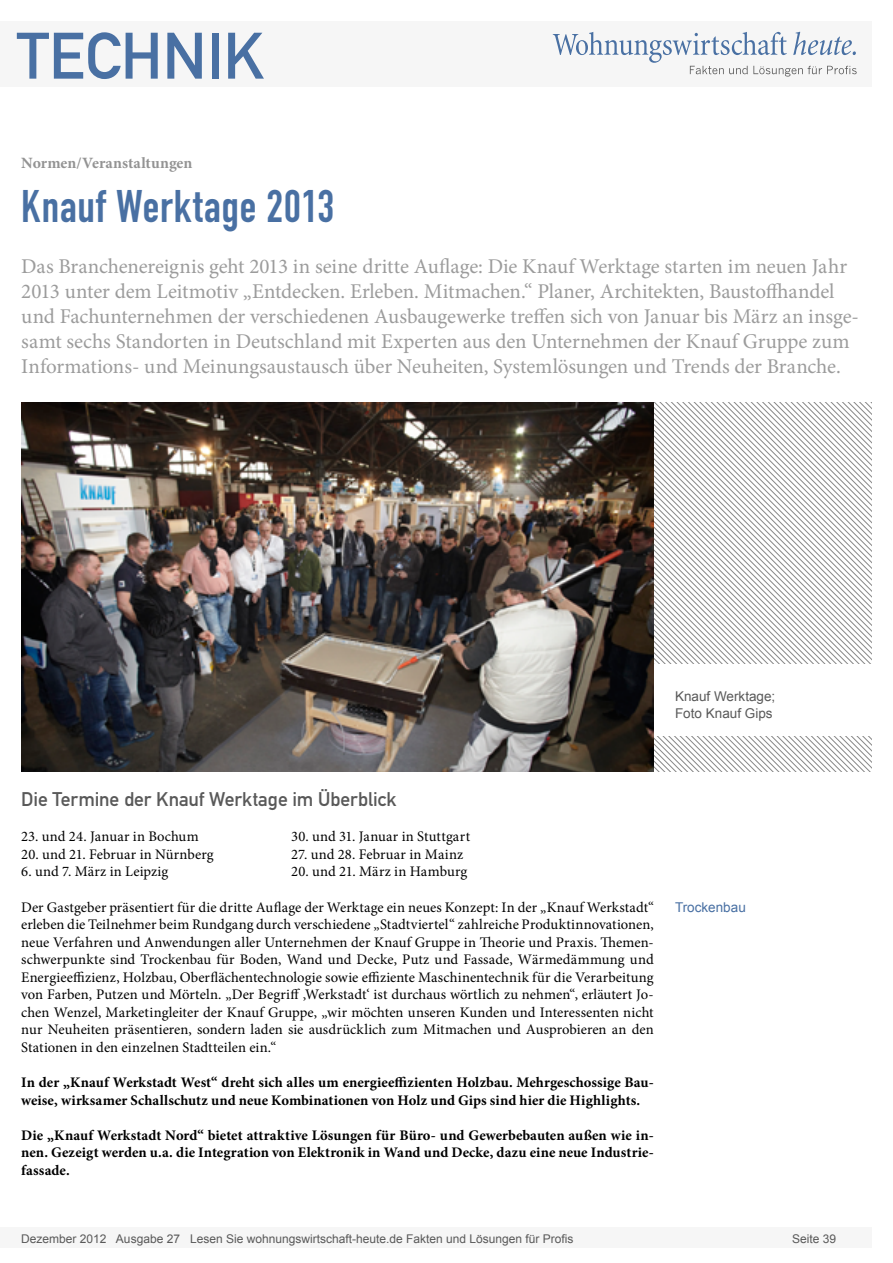
<style>
.page{position:relative;width:893px;height:1263px;background:#fff}
.page>*{position:absolute;margin:0;border:0;box-sizing:border-box;transform-origin:0 0}
.t1{font:64.5px "DIN Mittelschrift";color:#4970a3}
.Überschrift_Groß{font:45px "DIN Engschrift";letter-spacing:.015em;color:#4970a3}
.Anlesetext{font:21px/25.2px "Minion Pro";letter-spacing:-.005em;color:#9c9c9c}
.Überschrift_Grau{font:19.5px "DIN Mittelschrift";letter-spacing:-.005em;color:#595959}
.Kategorie{font:700 15.75px "Minion Pro";color:#939393}
.Fließtext_erste_Zeil{font:14.7px/17.5px "Minion Pro";letter-spacing:.005em;color:#000;text-align:justify}
.AUTOR{font:700 14.7px/17.5px "Minion Pro";letter-spacing:.005em;color:#000}
.Bildunterschrift{font:13.5px "Arial";color:#595959}
.Info{font:13.5px "Arial";color:#4970a3}
.t2{font:12px "Arial";color:#595959}
</style>
<div class="page">
<div style="left:0;top:1227px;width:872px;height:20px;background:#f6f6f6"></div>
<div style="left:0;top:21px;width:872px;height:66px;background:#f6f6f6"></div>
<svg style="left:553px;top:32px;width:304px;height:45px"></svg>
<svg style="left:654px;top:402px;width:218px;height:95px"></svg>
<svg style="left:654px;top:497px;width:218px;height:274px"></svg>
<div style="left:654px;top:664px;width:237px;height:72px;background:#fff"></div>
<img style="left:21px;top:402px;width:633px;height:369px">
<h1 class="t1" style="left:17px;top:18px;width:249px">TECHNIK</h1>
<p class="Kategorie" style="left:21px;top:152px;width:173px">Normen/Veranstaltungen</p>
<p class="Überschrift_Groß" style="left:21px;top:180px;width:314px">Knauf Werktage 2013</p>
<p class="Anlesetext" style="left:21px;top:253px;width:839px">Das Branchenereignis geht 2013 in seine dritte Auflage: Die Knauf Werktage starten im neuen Jahr 2013 unter dem Leitmotiv „Entdecken. Erleben. Mitmachen.“ Planer, Architekten, Baustoffhandel und Fachunternehmen der verschiedenen Ausbaugewerke treffen sich von Januar bis März an insge&shy;samt sechs Standorten in Deutschland mit Experten aus den Unternehmen der Knauf Gruppe zum Informations- und Meinungsaustausch über Neuheiten, Systemlösungen und Trends der Branche.</p>
<p class="Bildunterschrift" style="left:675px;top:687px;width:102px">Knauf Werktage;</p>
<p class="Bildunterschrift" style="left:675px;top:705px;width:99px">Foto Knauf Gips</p>
<p class="Überschrift_Grau" style="left:21px;top:788px;width:377px">Die Termine der Knauf Werktage im Überblick</p>
<p class="Fließtext_erste_Zeil" style="left:21px;top:828px;width:179px">23. und 24. Januar in Bochum</p>
<p class="Fließtext_erste_Zeil" style="left:291px;top:828px;width:180px">30. und 31. Januar in Stuttgart</p>
<p class="Fließtext_erste_Zeil" style="left:21px;top:845px;width:194px">20. und 21. Februar in Nürnberg</p>
<p class="Fließtext_erste_Zeil" style="left:291px;top:845px;width:174px">27. und 28. Februar in Mainz</p>
<p class="Fließtext_erste_Zeil" style="left:21px;top:863px;width:149px">6. und 7. März in Leipzig</p>
<p class="Fließtext_erste_Zeil" style="left:291px;top:863px;width:178px">20. und 21. März in Hamburg</p>
<p class="Fließtext_erste_Zeil" style="left:21px;top:898px;width:634px">Der Gastgeber präsentiert für die dritte Auflage der Werktage ein neues Konzept: In der „Knauf Werkstadt“ erleben die Teilnehmer beim Rundgang durch verschiedene „Stadtviertel“ zahlreiche Produktinnovationen, neue Verfahren und Anwendungen aller Unternehmen der Knauf Gruppe in Theorie und Praxis. Themen&shy;schwerpunkte sind Trockenbau für Boden, Wand und Decke, Putz und Fassade, Wärmedämmung und Energieeffizienz, Holzbau, Oberflächentechnologie sowie effiziente Maschinentechnik für die Verarbeitung von Farben, Putzen und Mörteln. „Der Begriff ‚Werkstadt‘ ist durchaus wörtlich zu nehmen“, erläutert Jo&shy;chen Wenzel, Marketingleiter der Knauf Gruppe, „wir möchten unseren Kunden und Interessenten nicht nur Neuheiten präsentieren, sondern laden sie ausdrücklich zum Mitmachen und Ausprobieren an den Stationen in den einzelnen Stadtteilen ein.“</p>
<p class="AUTOR" style="left:21px;top:1073px;width:634px">In der „Knauf Werkstadt West“ dreht sich alles um energieeffizienten Holzbau. Mehrgeschossige Bau&shy;weise, wirksamer Schallschutz und neue Kombinationen von Holz und Gips sind hier die Highlights.</p>
<p class="AUTOR" style="left:21px;top:1126px;width:634px;text-align:justify">Die „Knauf Werkstadt Nord“ bietet attraktive Lösungen für Büro- und Gewerbebauten außen wie in&shy;nen. Gezeigt werden u.a. die Integration von Elektronik in Wand und Decke, dazu eine neue Industrie&shy;fassade.</p>
<p class="Info" style="left:675px;top:898px;width:72px">Trockenbau</p>
<p class="t2" style="left:21px;top:1230px;width:554px">Dezember 2012 Ausgabe 27 Lesen Sie wohnungswirtschaft-heute.de Fakten und Lösungen für Profis</p>
<p class="t2" style="left:792px;top:1231px;width:46px">Seite 39</p>
</div>
